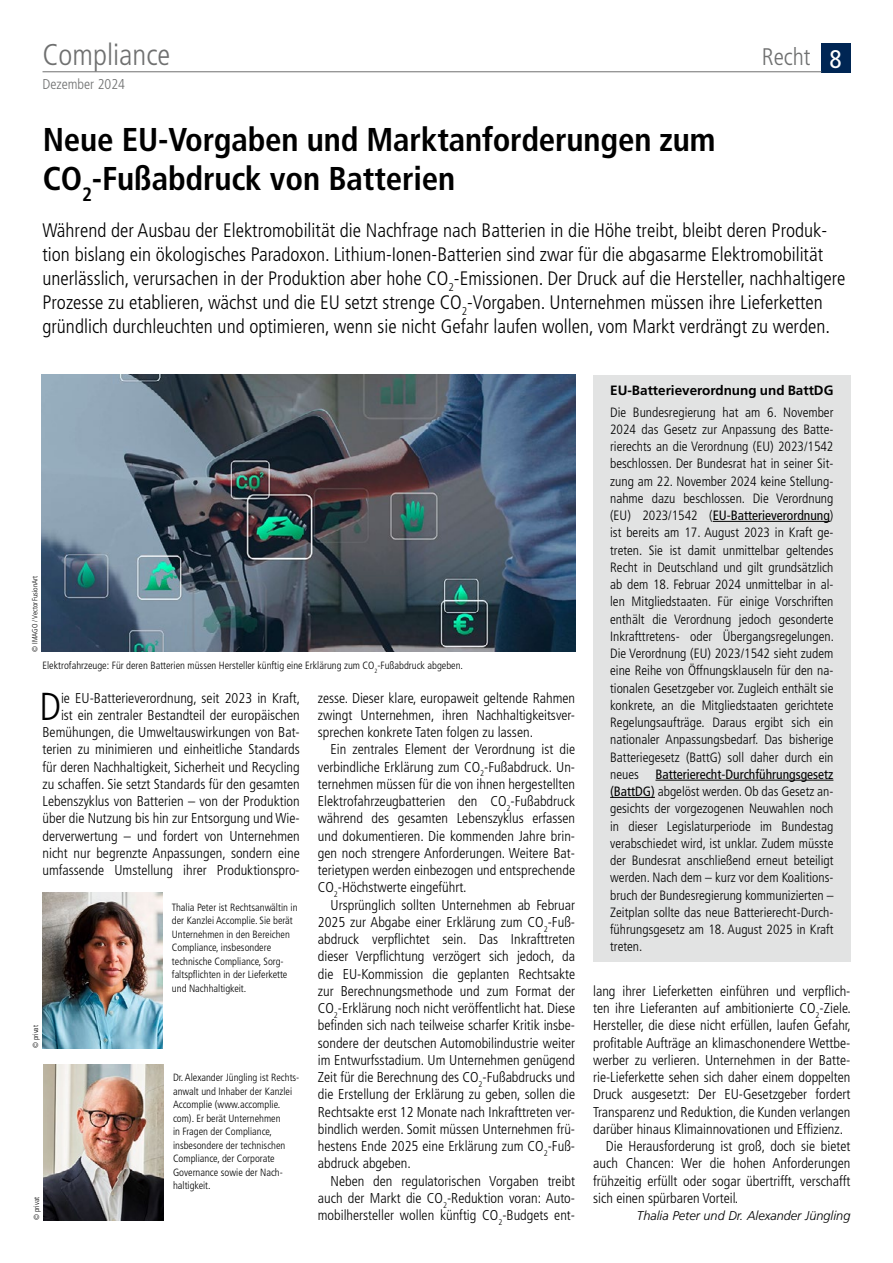
<style>
.page{position:relative;width:893px;height:1263px;background:#fff}
.page>*{position:absolute;margin:0;border:0;box-sizing:border-box;transform-origin:0 0}
.t1{font:300 condensed 39px "Frutiger LT Pro";color:#000}
.t2{font:700 condensed 33px/39px "Frutiger LT Pro";letter-spacing:-.005em;color:#000}
.t3{font:300 condensed 30px "Frutiger LT Pro";color:#6f7070}
.t4{font:300 condensed 24px "Frutiger LT Pro";color:#6f7070}
.t5{font:300 condensed 19.5px/24px "Frutiger LT Pro";color:#000}
.t6{font:300 condensed 14.25px/17.2px "Frutiger LT Pro";color:#000;text-align:justify}
.t7{font:300 condensed 14.25px "Frutiger LT Pro";color:#6f7070}
.t8{font:300 condensed 13.5px/17.2px "Frutiger LT Pro";color:#000;text-align:justify}
.t9{font:700 13.5px "Frutiger LT Pro";color:#000}
.t10{font:italic 300 12.75px "Frutiger LT Pro";color:#000}
.t11{font:300 condensed 10.5px/13.5px "Frutiger LT Pro";color:#000}
.t12{font:300 condensed 7.5px "Frutiger LT Pro";color:#000}
.s1{font-weight:400;font-size:25.5px;color:#fff}
.s2{font-weight:400}
</style>
<div class="page">
<div style="left:821px;top:43px;width:29px;height:30px;background:#002654"></div>
<hr style="left:43px;top:71px;width:778px;height:1px;background:#6f7070">
<img style="left:42px;top:375px;width:533px;height:276px">
<img style="left:42px;top:892px;width:121px;height:156px">
<div style="left:593px;top:375px;width:257px;height:586px;background:#e2e3e3"></div>
<hr style="left:713px;top:521px;width:117px;height:1px;background:#000">
<hr style="left:655px;top:780px;width:178px;height:1px;background:#000">
<hr style="left:610px;top:797px;width:45px;height:1px;background:#000">
<img style="left:43px;top:1064px;width:121px;height:156px">
<h3 class="t3" style="left:43px;top:37px;width:129px">Compliance</h3>
<h3 class="t4" style="left:762px;top:43px;width:81px">Recht <span class="s1">8</span></h3>
<p class="t7" style="left:43px;top:76px;width:84px">Dezember 2024</p>
<h2 class="t2" style="left:43px;top:121px;width:674px">Neue EU-Vorgaben und Marktanforderungen zum<br>CO<sub>2</sub>-Fußabdruck von Batterien</h2>
<p class="t5" style="left:43px;top:218px;width:804px">Während der Ausbau der Elektromobilität die Nachfrage nach Batterien in die Höhe treibt, bleibt deren Produk&shy;tion bislang ein ökologisches Paradoxon. Lithium-Ionen-Batterien sind zwar für die abgasarme Elektromobilität unerlässlich, verursachen in der Produktion aber hohe CO<sub>2</sub>-Emissionen. Der Druck auf die Hersteller, nachhaltigere Prozesse zu etablieren, wächst und die EU setzt strenge CO<sub>2</sub>-Vorgaben. Unternehmen müssen ihre Lieferketten gründlich durchleuchten und optimieren, wenn sie nicht Gefahr laufen wollen, vom Markt verdrängt zu werden.</p>
<p class="t12" style="left:31px;top:652px;width:78px;rotate:-90deg">© IMAGO / VectorFusionArt</p>
<p class="t11" style="left:43px;top:659px;width:422px">Elektrofahrzeuge: Für deren Batterien müssen Hersteller künftig eine Erklärung zum CO<sub>2</sub>-Fußabdruck abgeben.</p>
<p class="t6" style="left:43px;top:689px;width:259px;text-align:right">ie EU-Batterieverordnung, seit 2023 in Kraft,<br>ist ein zentraler Bestandteil der europäischen Bemühungen, die Umweltauswirkungen von Bat&shy;terien zu minimieren und einheitliche Standards für deren Nachhaltigkeit, Sicherheit und Recycling zu schaffen. Sie setzt Standards für den gesamten Lebenszyklus von Batterien – von der Produktion über die Nutzung bis hin zur Entsorgung und Wie&shy;derverwertung – und fordert von Unternehmen nicht nur begrenzte Anpassungen, sondern eine umfassende Umstellung ihrer Produktionspro-</p>
<h1 class="t1" style="left:39px;top:684px;width:23px">D</h1>
<p class="t12" style="left:31px;top:1048px;width:25px;rotate:-90deg">© privat</p>
<p class="t12" style="left:32px;top:1220px;width:25px;rotate:-90deg">© privat</p>
<p class="t11" style="left:172px;top:900px;width:127px">Thalia Peter ist Rechtsanwältin in der Kanzlei Accomplie. Sie berät<br>Unternehmen in den Bereichen<br>Compliance, insbesondere technische Compliance, Sorg&shy;faltspflichten in der Lieferkette und Nachhaltigkeit.</p>
<p class="t11" style="left:173px;top:1071px;width:128px">Dr. Alexander Jüngling ist Rechts&shy;anwalt und Inhaber der Kanzlei<br>Accomplie (www.accomplie. com). Er berät Unternehmen<br>in Fragen der Compliance, insbesondere der technischen<br>Compliance, der Corporate<br>Governance sowie der Nach&shy;haltigkeit.</p>
<p class="t6" style="left:318px;top:689px;width:259px">zesse. Dieser klare, europaweit geltende Rahmen zwingt Unternehmen, ihren Nachhaltigkeitsver&shy;sprechen konkrete Taten folgen zu lassen.</p>
<p class="t6" style="left:318px;top:741px;width:259px;text-indent:13px">Ein zentrales Element der Verordnung ist die verbindliche Erklärung zum CO<sub>2</sub>-Fußabdruck. Un&shy;ternehmen müssen für die von ihnen hergestellten Elektrofahrzeugbatterien den CO<sub>2</sub>-Fußabdruck während des gesamten Lebenszyklus erfassen und dokumentieren. Die kommenden Jahre brin&shy;gen noch strengere Anforderungen. Weitere Bat&shy;terietypen werden einbezogen und entsprechende CO<sub>2</sub>-Höchstwerte eingeführt.</p>
<p class="t6" style="left:318px;top:896px;width:259px;text-indent:13px">Ursprünglich sollten Unternehmen ab Februar 2025 zur Abgabe einer Erklärung zum CO<sub>2</sub>-Fuß&shy;abdruck verpflichtet sein. Das Inkrafttreten dieser Verpflichtung verzögert sich jedoch, da die EU-Kommission die geplanten Rechtsakte zur Berechnungsmethode und zum Format der CO<sub>2</sub>-Erklärung noch nicht veröffentlicht hat. Diese befinden sich nach teilweise scharfer Kritik insbe&shy;sondere der deutschen Automobilindustrie weiter im Entwurfsstadium. Um Unternehmen genügend Zeit für die Berechnung des CO<sub>2</sub>-Fußabdrucks und die Erstellung der Erklärung zu geben, sollen die Rechtsakte erst 12 Monate nach Inkrafttreten ver&shy;bindlich werden. Somit müssen Unternehmen frü&shy;hestens Ende 2025 eine Erklärung zum CO<sub>2</sub>-Fuß&shy;abdruck abgeben.</p>
<p class="t6" style="left:318px;top:1172px;width:259px;text-indent:13px">Neben den regulatorischen Vorgaben treibt auch der Markt die CO<sub>2</sub>-Reduktion voran: Auto&shy;mobilhersteller wollen künftig CO<sub>2</sub>-Budgets ent-</p>
<p class="t9" style="left:610px;top:382px;width:225px">EU-Batterieverordnung und BattDG</p>
<p class="t8" style="left:610px;top:403px;width:225px">Die Bundesregierung hat am 6. November 2024 das Gesetz zur Anpassung des Batte&shy;rierechts an die Verordnung (EU) 2023/1542 beschlossen. Der Bundesrat hat in seiner Sit&shy;zung am 22. November 2024 keine Stellung&shy;nahme dazu beschlossen. Die Verordnung (EU) 2023/1542 (<span class="s2">EU-Batterieverordnung</span>) ist bereits am 17. August 2023 in Kraft ge&shy;treten. Sie ist damit unmittelbar geltendes Recht in Deutschland und gilt grundsätzlich ab dem 18. Februar 2024 unmittelbar in al&shy;len Mitgliedstaaten. Für einige Vorschriften enthält die Verordnung jedoch gesonderte Inkrafttretens- oder Übergangsregelungen.<br>Die Verordnung (EU) 2023/1542 sieht zudem eine Reihe von Öffnungsklauseln für den na&shy;tionalen Gesetzgeber vor. Zugleich enthält sie konkrete, an die Mitgliedstaaten gerichtete Regelungsaufträge. Daraus ergibt sich ein nationaler Anpassungsbedarf. Das bisherige Batteriegesetz (BattG) soll daher durch ein neues <span class="s2">Batterierecht-Durchführungsgesetz (BattDG)</span> abgelöst werden. Ob das Gesetz an&shy;gesichts der vorgezogenen Neuwahlen noch in dieser Legislaturperiode im Bundestag verabschiedet wird, ist unklar. Zudem müsste der Bundesrat anschließend erneut beteiligt werden. Nach dem – kurz vor dem Koalitions&shy;bruch der Bundesregierung kommunizierten – Zeitplan sollte das neue Batterierecht-Durch&shy;führungsgesetz am 18. August 2025 in Kraft treten.</p>
<p class="t6" style="left:593px;top:982px;width:259px">lang ihrer Lieferketten einführen und verpflich-</p>
<p class="t6" style="left:593px;top:1000px;width:259px">ten ihre Lieferanten auf ambitionierte CO<sub>2</sub>-Ziele.</p>
<p class="t6" style="left:593px;top:1017px;width:259px">Hersteller, die diese nicht erfüllen, laufen Gefahr,</p>
<p class="t6" style="left:593px;top:1034px;width:259px">profitable Aufträge an klimaschonendere Wettbe-</p>
<p class="t6" style="left:593px;top:1051px;width:259px">werber zu verlieren. Unternehmen in der Batte-</p>
<p class="t6" style="left:593px;top:1069px;width:259px">rie-Lieferkette sehen sich daher einem doppelten</p>
<p class="t6" style="left:593px;top:1086px;width:259px">Druck ausgesetzt: Der EU-Gesetzgeber fordert</p>
<p class="t6" style="left:593px;top:1103px;width:259px">Transparenz und Reduktion, die Kunden verlangen</p>
<p class="t6" style="left:593px;top:1120px;width:251px">darüber hinaus Klimainnovationen und Effizienz.</p>
<p class="t6" style="left:606px;top:1138px;width:246px">Die Herausforderung ist groß, doch sie bietet</p>
<p class="t6" style="left:593px;top:1155px;width:259px">auch Chancen: Wer die hohen Anforderungen</p>
<p class="t6" style="left:593px;top:1172px;width:259px">frühzeitig erfüllt oder sogar übertrifft, verschafft</p>
<p class="t6" style="left:593px;top:1189px;width:146px">sich einen spürbaren Vorteil.</p>
<p class="t10" style="left:637px;top:1208px;width:215px">Thalia Peter und Dr. Alexander Jüngling</p>
</div>
